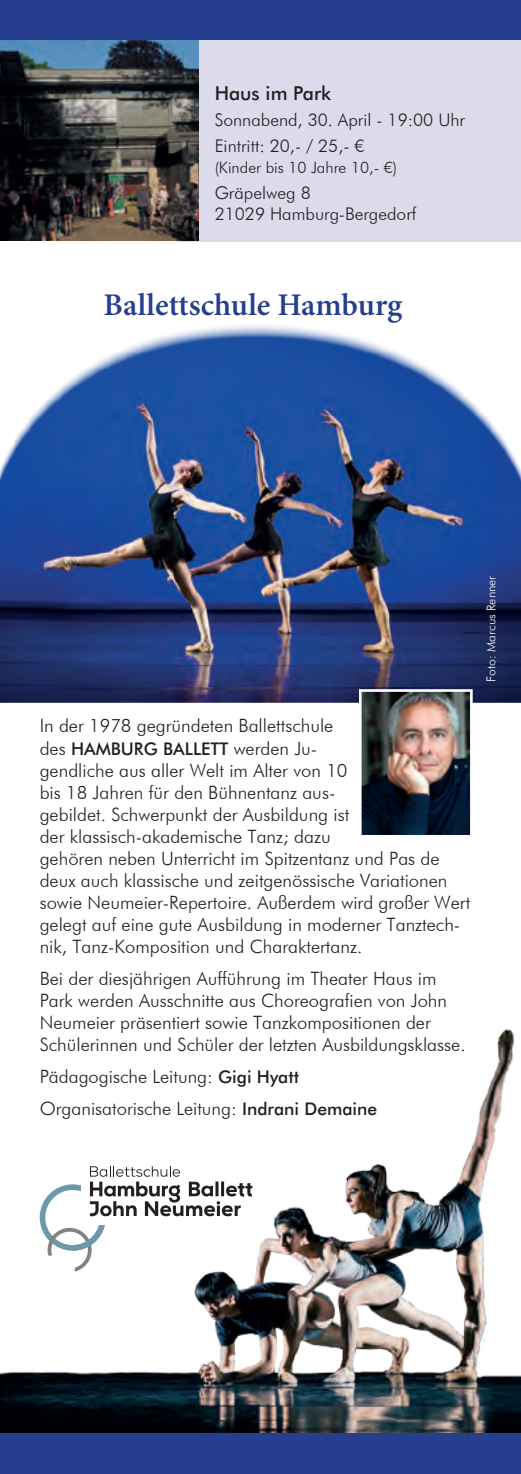
<style>
.page{position:relative;width:521px;height:1474px;background:#fff}
.page>*{position:absolute;margin:0;border:0;box-sizing:border-box;transform-origin:0 0}
.t1{font:600 31.5px "Minion Pro";color:#253f8e}
.t2{font:500 19.25px "Futura BT";color:#231f20}
.t3{font:300 18.38px/22.1px "Futura BT";color:#231f20}
.t4{font:300 17.5px/25.9px "Futura BT";color:#231f20}
.t5{font:500 17.5px "Futura BT";color:#231f20}
.t6{font:300 15.75px "Futura BT";color:#231f20}
.t7{font:300 12.25px "Futura BT";color:#fff}
.s1{font-weight:300;font-size:18.38px}
.s2{font-weight:500;font-size:17.5px}
</style>
<div class="page">
<div style="left:176px;top:31px;width:345px;height:210px;background:#dbdbeb"></div>
<img style="left:0;top:1029px;width:521px;height:407px">
<img style="left:0;top:40px;width:198px;height:200px">
<div style="left:0;top:0;width:521px;height:40px;background:#253f8e"></div>
<div style="left:0;top:1433px;width:520px;height:40px;background:#253f8e"></div>
<svg style="left:40px;top:1166px;width:212px;height:105px"></svg>
<img style="left:0;top:325px;width:521px;height:377px">
<img style="left:363px;top:693px;width:106px;height:140px">
<div style="left:359px;top:689px;width:114px;height:148px;border:3px solid #fff"></div>
<p class="t2" style="left:215px;top:82px;width:118px">Haus im Park</p>
<p class="t4" style="left:215px;top:107px;width:252px">Sonnabend, 30. April - 19:00 Uhr<br>Eintritt: 20,- / 25,- ¤</p>
<p class="t6" style="left:215px;top:158px;width:184px">(Kinder bis 10 Jahre 10,- ¤)</p>
<p class="t4" style="left:215px;top:182px;width:203px;line-height:21px">Gräpelweg 8<br>21029 Hamburg-Bergedorf</p>
<h1 class="t1" style="left:104px;top:283px;width:300px">Ballettschule Hamburg</h1>
<p class="t3" style="left:40px;top:714px;width:295px">In der 1978 gegründeten Ballettschule</p>
<p class="t5" style="left:40px;top:737px;width:279px"><span class="s1">des</span> HAMBURG BALLETT <span class="s1">werden Ju-</span></p>
<p class="t3" style="left:40px;top:759px;width:432px">gendliche aus aller Welt im Alter von 10<br>bis 18 Jahren für den Bühnentanz aus-<br>gebildet. Schwerpunkt der Ausbildung ist<br>der klassisch-akademische Tanz; dazu<br>gehören neben Unterricht im Spitzentanz und Pas de deux auch klassische und zeitgenössische Variationen sowie Neumeier-Repertoire. Außerdem wird großer Wert gelegt auf eine gute Ausbildung in moderner Tanztech&shy;nik, Tanz-Komposition und Charaktertanz.</p>
<p class="t3" style="left:40px;top:967px;width:427px">Bei der diesjährigen Aufführung im Theater Haus im Park werden Ausschnitte aus Choreografien von John Neumeier präsentiert sowie Tanzkompositionen der Schülerinnen und Schüler der letzten Ausbildungsklasse.</p>
<p class="t3" style="left:40px;top:1060px;width:339px;line-height:32px">Pädagogische Leitung: <span class="s2">Gigi Hyatt<br></span>Organisatorische Leitung: <span class="s2">Indrani Demaine</span></p>
<p class="t7" style="left:484px;top:681px;width:107px;rotate:-90deg">Foto: Marcus Renner</p>
</div>
